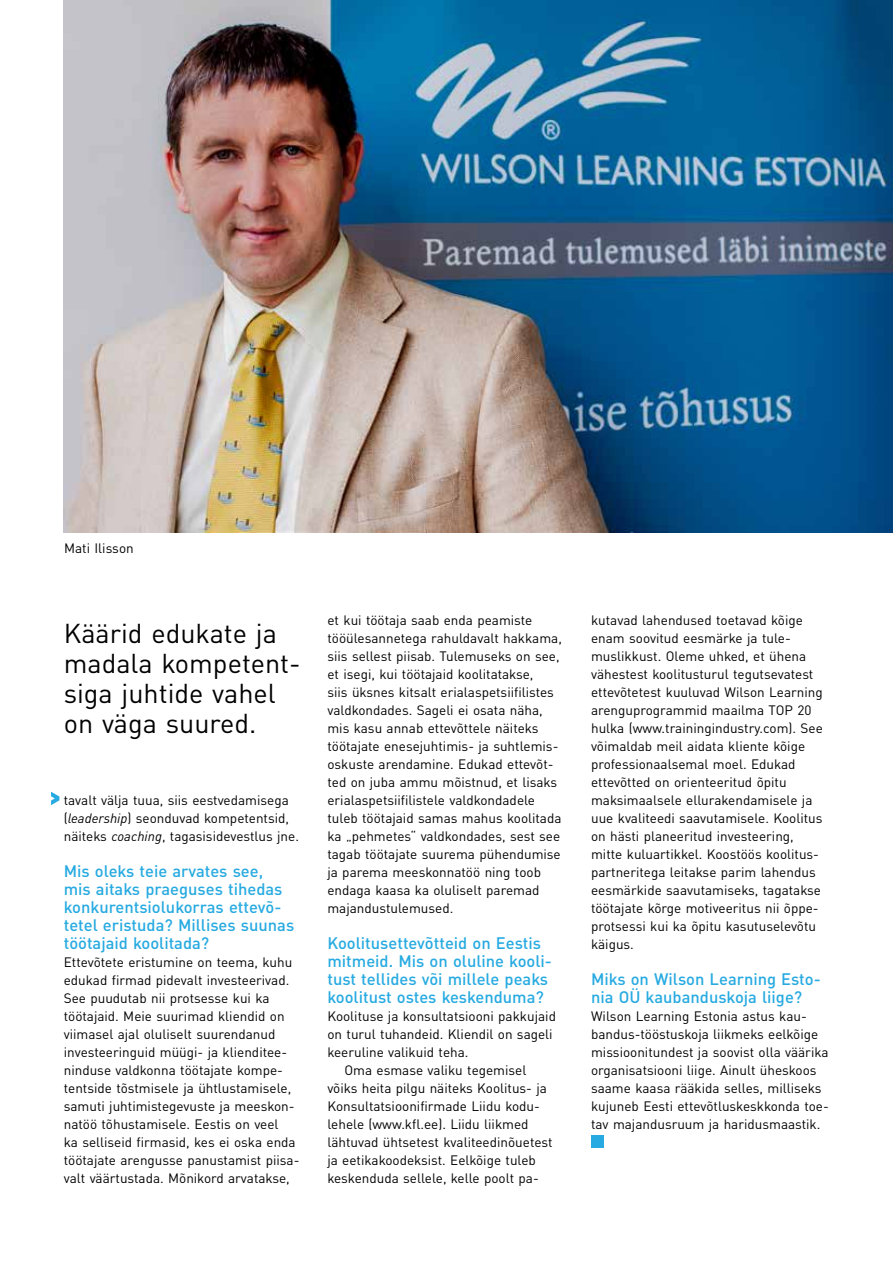
<style>
.page{position:relative;width:893px;height:1263px;background:#fff}
.page>*{position:absolute;margin:0;border:0;box-sizing:border-box;transform-origin:0 0}
.t1{font:27px/30px "DIN Pro";color:#000}
.t2{font:500 16.5px/18px "DIN Pro";color:#27aae1}
.t3{font:13.5px/18px "DIN Pro";color:#000}
.t4{font:13.5px "DIN Pro";letter-spacing:-.02em;color:#000}
.s1{font-style:italic}
</style>
<div class="page">
<img style="left:64px;top:0;width:829px;height:533px">
<div style="left:591px;top:1135px;width:13px;height:13px;background:#27aae1"></div>
<svg style="left:51px;top:792px;width:8px;height:13px"></svg>
<p class="t3" style="left:64px;top:538px;width:71px">Mati I lisson</p>
<h1 class="t1" style="left:64px;top:616px;width:238px">Käärid edukate ja madala kompetent&shy;siga juhtide vahel on väga suured.</h1>
<p class="t3" style="left:64px;top:790px;width:237px">tavalt välja tuua, siis eestvedamisega (<span class="s1">leadership</span>) seonduvad kompetentsid, näiteks <span class="s1">coaching</span>, tagasisidevestlus jne.</p>
<p class="t2" style="left:64px;top:860px;width:232px">Mis oleks teie arvates see, mis aitaks praeguses tihedas konkurentsiolukorras ettevõ&shy;tetel eristuda? Millises suunas töötajaid koolitada?</p>
<p class="t3" style="left:64px;top:952px;width:237px">Ettevõtete eristumine on teema, kuhu edukad firmad pidevalt investeerivad.<br>See puudutab nii protsesse kui ka töötajaid. Meie suurimad kliendid on viimasel ajal oluliselt suurendanud investeeringuid müügi- ja klienditee&shy;ninduse valdkonna töötajate kompe&shy;tentside tõstmisele ja ühtlustamisele, samuti juhtimistegevuste ja meeskon&shy;natöö tõhustamisele. Eestis on veel<br>ka selliseid firmasid, kes ei oska enda töötajate arengusse panustamist piisa&shy;valt väärtustada. M õnikord arvatakse,</p>
<p class="t3" style="left:327px;top:610px;width:236px">et kui töötaja saab enda peamiste tööülesannetega rahuldavalt hakkama, siis sellest piisab. Tulemuseks on see, et isegi, kui töötajaid koolitatakse,<br>siis üksnes kitsalt erialaspetsiifilistes valdkondades. Sageli ei osata näha, mis kasu annab ettevõttele näiteks töötajate enesejuhtimis- ja suhtlemis&shy;oskuste arendamine. Edukad ettevõt&shy;ted on juba ammu mõistnud, et lisaks erialaspetsiifilistele valdkondadele tuleb töötajaid samas mahus koolitada ka „pehmetes“ valdkondades, sest see tagab töötajate suurema pühendumise ja parema meeskonnatöö ning toob endaga kaasa ka oluliselt paremad majandustulemused.</p>
<p class="t2" style="left:327px;top:932px;width:226px">Koolitusettevõtteid on Eestis mitmeid. Mis on oluline kooli&shy;tust tellides või millele peaks koolitust ostes keskenduma?</p>
<p class="t3" style="left:327px;top:1006px;width:230px">Koolituse ja konsultatsiooni pakkujaid</p>
<p class="t3" style="left:327px;top:1024px;width:227px">on turul tuhandeid. Kliendil on sageli</p>
<p class="t3" style="left:327px;top:1042px;width:143px">keeruline valikuid teha.</p>
<p class="t3" style="left:344px;top:1060px;width:183px">Oma esmase valiku tegemisel</p>
<p class="t3" style="left:327px;top:1078px;width:221px">võiks heita pilgu näiteks Koolitus- ja</p>
<p class="t3" style="left:327px;top:1096px;width:214px">Konsultatsioonifirmade Liidu kodu-</p>
<p class="t3" style="left:327px;top:1114px;width:203px">lehele (www.kfl.ee). Liidu liikmed</p>
<p class="t3" style="left:327px;top:1132px;width:227px">lähtuvad ühtsetest kvaliteedinõuetest</p>
<p class="t4" style="left:327px;top:1150px;width:210px">ja eetikakoodeksist. Eelkõige tuleb</p>
<p class="t3" style="left:327px;top:1168px;width:213px">keskenduda sellele, kelle poolt pa-</p>
<p class="t3" style="left:591px;top:610px;width:233px">kutavad lahendused toetavad kõige enam soovitud eesmärke ja tule&shy;muslikkust. Oleme uhked, et ühena vähestest koolitusturul tegutsevatest ettevõtetest kuuluvad Wilson Learning arenguprogrammid maailma TOP</p>
<p class="t3" style="left:591px;top:700px;width:233px;text-indent:206px">20 hulka (www.trainingindustry.com). See võimaldab meil aidata kliente kõige professionaalsemal moel. Edukad ettevõtted on orienteeritud õpitu maksimaalsele ellurakendamisele ja uue kvaliteedi saavutamisele. Koolitus on hästi planeeritud investeering, mitte kuluartikkel. Koostöös koolitus&shy;partneritega leitakse parim lahendus eesmärkide saavutamiseks, tagatakse töötajate kõrge motiveeritus nii õppe&shy;protsessi kui ka õpitu kasutuselevõtu käigus.</p>
<p class="t2" style="left:591px;top:968px;width:231px">Miks on Wilson Learning Esto&shy;nia OÜ kaubanduskoja liige?</p>
<p class="t3" style="left:591px;top:1006px;width:239px">Wilson Learning Estonia astus kau&shy;bandus-tööstuskoja liikmeks eelkõige missioonitundest ja soovist olla väärika organisatsiooni liige. Ainult üheskoos saame kaasa rääkida selles, milliseks kujuneb Eesti ettevõtluskeskkonda toe&shy;tav majandusruum ja haridusmaastik.</p>
</div>
